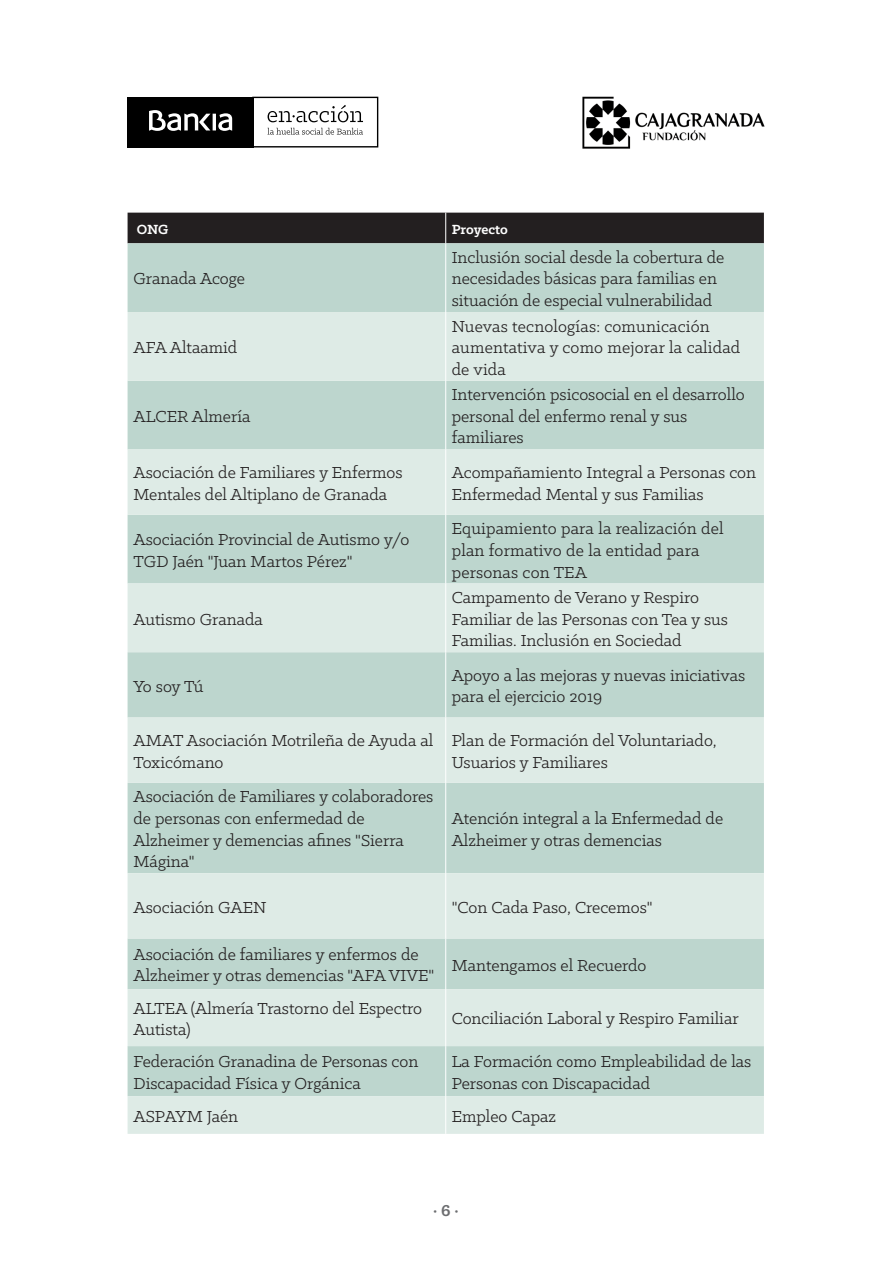
<style>
.page{position:relative;width:893px;height:1263px;background:#fff}
.page>*{position:absolute;margin:0;border:0;box-sizing:border-box;transform-origin:0 0}
.t1{font:18px/21.6px "Klinic Slab";color:#231f20}
.t2{font:700 18px "Klinic Slab";color:#6c6d70}
.t3{font:700 15px "Klinic Slab";letter-spacing:-.005em;color:#fff}
</style>
<div class="page">
<svg style="left:254px;top:97px;width:124px;height:50px"></svg>
<div style="left:128px;top:97px;width:126px;height:50px;background:#000"></div>
<svg style="left:149px;top:110px;width:83px;height:21px"></svg>
<img style="left:582px;top:96px;width:183px;height:53px">
<div style="left:128px;top:213px;width:636px;height:30px;background:#231f20"></div>
<hr style="left:445px;top:213px;width:1px;height:30px;background:#fff">
<div style="left:128px;top:243px;width:636px;height:69px;background:#bdd6ce"></div>
<svg style="left:128px;top:312px;width:636px;height:822px;background:#cee1da"></svg>
<hr style="left:445px;top:243px;width:1px;height:69px;background:#fff">
<hr style="left:445px;top:312px;width:1px;height:69px;background:#fff">
<hr style="left:445px;top:381px;width:1px;height:68px;background:#fff">
<hr style="left:445px;top:449px;width:1px;height:66px;background:#fff">
<hr style="left:445px;top:515px;width:1px;height:68px;background:#fff">
<hr style="left:445px;top:583px;width:1px;height:69px;background:#fff">
<hr style="left:445px;top:652px;width:1px;height:65px;background:#fff">
<hr style="left:445px;top:717px;width:1px;height:66px;background:#fff">
<hr style="left:445px;top:783px;width:1px;height:90px;background:#fff">
<hr style="left:445px;top:873px;width:1px;height:65px;background:#fff">
<hr style="left:445px;top:938px;width:1px;height:51px;background:#fff">
<hr style="left:445px;top:989px;width:1px;height:57px;background:#fff">
<hr style="left:445px;top:1046px;width:1px;height:50px;background:#fff">
<hr style="left:445px;top:1096px;width:1px;height:38px;background:#fff">
<p class="t3" style="left:137px;top:219px;width:33px">ONG</p>
<p class="t3" style="left:452px;top:219px;width:58px">Proyecto</p>
<p class="t1" style="left:134px;top:268px;width:113px">Granada Acoge</p>
<p class="t1" style="left:452px;top:246px;width:274px">Inclusión social desde la cobertura de necesidades básicas para familias en situación de especial vulnerabilidad</p>
<p class="t1" style="left:134px;top:336px;width:105px">AFA Altaamid</p>
<p class="t1" style="left:134px;top:405px;width:118px">ALCER Almería</p>
<p class="t1" style="left:452px;top:315px;width:290px">Nuevas tecnologías: comunicación aumentativa y como mejorar la calidad de vida</p>
<p class="t1" style="left:452px;top:383px;width:294px">Intervención psicosocial en el desarrollo personal del enfermo renal y sus familiares</p>
<p class="t1" style="left:134px;top:461px;width:271px">Asociación de Familiares y Enfermos<br>Mentales del Altiplano de Granada</p>
<p class="t1" style="left:452px;top:461px;width:306px">Acompañamiento Integral a Personas con<br>Enfermedad Mental y sus Familias</p>
<p class="t1" style="left:134px;top:528px;width:277px">Asociación Provincial de Autismo y/o<br>TGD Jaén "Juan Martos Pérez"</p>
<p class="t1" style="left:452px;top:517px;width:273px">Equipamiento para la realización del plan formativo de la entidad para personas con TEA</p>
<p class="t1" style="left:134px;top:608px;width:131px">Autismo Granada</p>
<p class="t1" style="left:452px;top:586px;width:278px">Campamento de Verano y Respiro<br>Familiar de las Personas con Tea y sus<br>Familias. Inclusión en Sociedad</p>
<p class="t1" style="left:134px;top:675px;width:72px">Yo soy Tú</p>
<p class="t1" style="left:452px;top:664px;width:295px">Apoyo a las mejoras y nuevas iniciativas para el ejercicio 2019</p>
<p class="t1" style="left:134px;top:729px;width:301px">AMAT Asociación Motrileña de Ayuda al<br>Toxicómano</p>
<p class="t1" style="left:452px;top:729px;width:267px">Plan de Formación del Voluntariado,<br>Usuarios y Familiares</p>
<p class="t1" style="left:134px;top:785px;width:301px">Asociación de Familiares y colaboradores de personas con enfermedad de<br>Alzheimer y demencias afines "Sierra<br>Mágina"</p>
<p class="t1" style="left:452px;top:807px;width:273px">Atención integral a la Enfermedad de<br>Alzheimer y otras demencias</p>
<p class="t1" style="left:134px;top:896px;width:134px">Asociación GAEN</p>
<p class="t1" style="left:452px;top:896px;width:202px">"Con Cada Paso, Crecemos"</p>
<p class="t1" style="left:134px;top:943px;width:302px">Asociación de familiares y enfermos de<br>Alzheimer y otras demencias "AFA VIVE"</p>
<p class="t1" style="left:452px;top:954px;width:196px">Mantengamos el Recuerdo</p>
<p class="t1" style="left:134px;top:997px;width:290px">ALTEA (Almería Trastorno del Espectro<br>Autista)</p>
<p class="t1" style="left:452px;top:1007px;width:288px">Conciliación Laboral y Respiro Familiar</p>
<p class="t1" style="left:134px;top:1050px;width:286px">Federación Granadina de Personas con<br>Discapacidad Física y Orgánica</p>
<p class="t1" style="left:452px;top:1050px;width:301px">La Formación como Empleabilidad de las<br>Personas con Discapacidad</p>
<p class="t1" style="left:134px;top:1105px;width:106px">ASPAYM Jaén</p>
<p class="t1" style="left:452px;top:1105px;width:106px">Empleo Capaz</p>
<p class="t2" style="left:433px;top:1199px;width:27px">· 6 ·</p>
</div>
